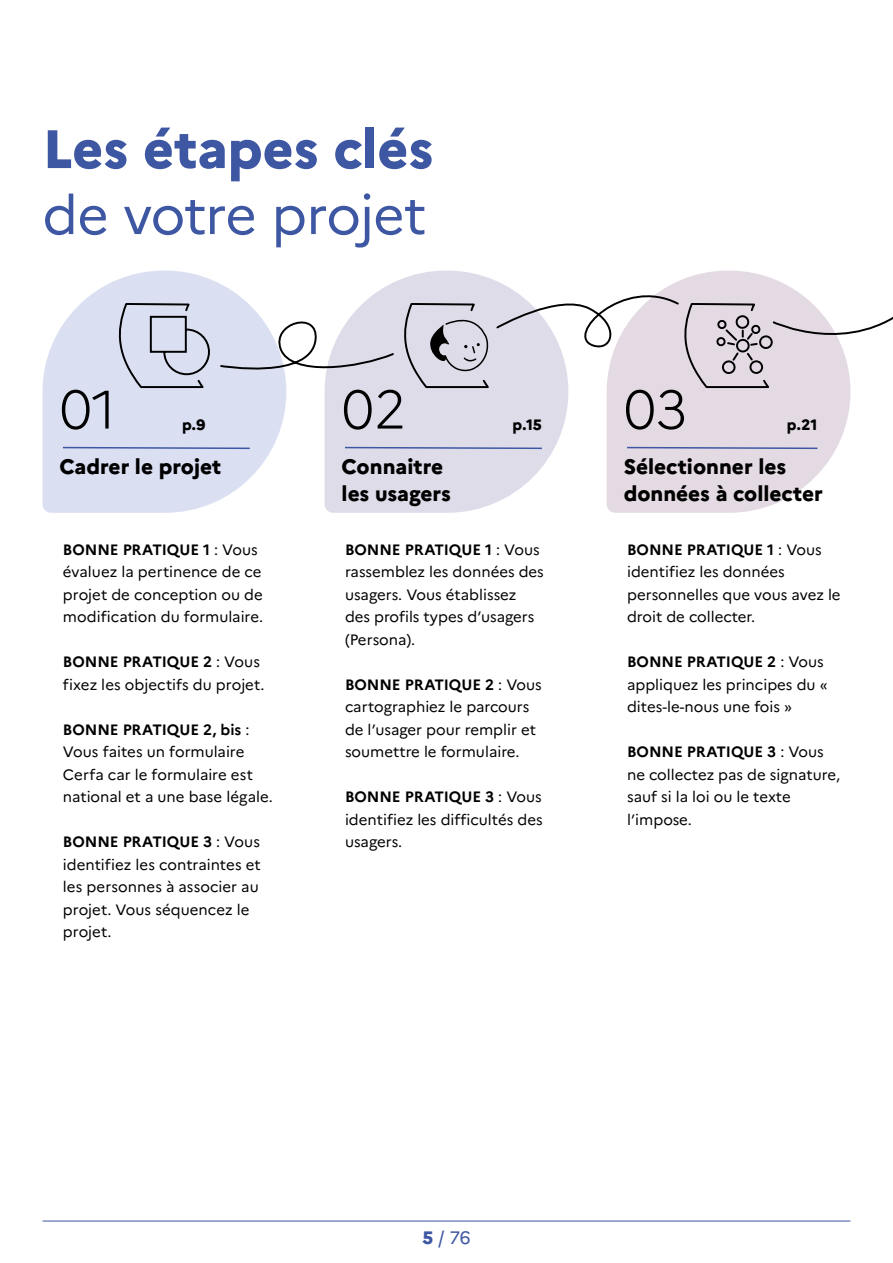
<style>
.page{position:relative;width:893px;height:1263px;background:#fff}
.page>*{position:absolute;margin:0;border:0;box-sizing:border-box;transform-origin:0 0}
.t1{font:800 54px "Marianne";letter-spacing:-.005em;color:#3e57a3}
.t2{font:54px "Marianne";letter-spacing:-.02em;color:#3e57a3}
.t3{font:300 54px "Marianne";color:#000}
.t4{font:800 21px/27px "Marianne";color:#000}
.t5{font:18px "Marianne";color:#3e57a3}
.t6{font:15px/22.5px "Marianne";color:#000}
.t7{font:800 15px "Marianne";color:#000}
.s1{font-weight:700}
.s2{font-weight:800}
</style>
<div class="page">
<svg style="left:43px;top:271px;width:243px;height:242px;fill:#dadff1"></svg>
<svg style="left:325px;top:271px;width:243px;height:242px;fill:#dfdce9"></svg>
<svg style="left:607px;top:271px;width:243px;height:242px;background:#e7dee6"></svg>
<hr style="left:43px;top:1221px;width:807px;height:1px;background:#3e57a3">
<svg style="left:61px;top:446px;width:190px;height:4px"></svg>
<svg style="left:626px;top:446px;width:193px;height:4px"></svg>
<svg style="left:343px;top:446px;width:200px;height:4px"></svg>
<svg style="left:116px;top:302px;width:95px;height:87px;background:#c1c6d6"></svg>
<svg style="left:219px;top:308px;width:176px;height:73px"></svg>
<svg style="left:401px;top:276px;width:492px;height:113px"></svg>
<h1 class="t1" style="left:43px;top:107px;width:392px">Les étapes clés</h1>
<h1 class="t2" style="left:43px;top:173px;width:385px">de votre projet</h1>
<h1 class="t3" style="left:60px;top:368px;width:59px">01</h1>
<h2 class="t4" style="left:60px;top:451px;width:163px">Cadrer le projet</h2>
<h1 class="t3" style="left:342px;top:368px;width:66px">02</h1>
<h2 class="t4" style="left:342px;top:451px;width:111px">Connaitre les usagers</h2>
<h1 class="t3" style="left:624px;top:368px;width:65px">03</h1>
<h2 class="t4" style="left:624px;top:451px;width:201px">Sélectionner les données à collecter</h2>
<p class="t7" style="left:182px;top:413px;width:25px">p.9</p>
<p class="t7" style="left:512px;top:413px;width:31px">p.15</p>
<p class="t7" style="left:787px;top:413px;width:32px">p.21</p>
<p class="t6" style="left:63px;top:537px;width:202px"><span class="s1">BONNE PRATIQUE 1</span> : Vous évaluez la pertinence de ce projet de conception ou de modification du formulaire.</p>
<p class="t6" style="left:63px;top:649px;width:203px"><span class="s1">BONNE PRATIQUE 2</span> : Vous fixez les objectifs du projet.</p>
<p class="t6" style="left:63px;top:717px;width:212px"><span class="s1">BONNE PRATIQUE 2, bis</span> :<br>Vous faites un formulaire<br>Cerfa car le formulaire est national et a une base légale.</p>
<p class="t6" style="left:63px;top:829px;width:199px"><span class="s1">BONNE PRATIQUE 3</span> : Vous identifiez les contraintes et les personnes à associer au projet. Vous séquencez le projet.</p>
<p class="t6" style="left:345px;top:537px;width:200px"><span class="s1">BONNE PRATIQUE 1</span> : Vous rassemblez les données des usagers. Vous établissez des profils types d’usagers (Persona).</p>
<p class="t6" style="left:345px;top:672px;width:198px"><span class="s1">BONNE PRATIQUE 2</span> : Vous cartographiez le parcours de l’usager pour remplir et soumettre le formulaire.</p>
<p class="t6" style="left:345px;top:784px;width:199px;text-align:justify"><span class="s1">BONNE PRATIQUE 3</span> : Vous identifiez les difficultés des usagers.</p>
<p class="t6" style="left:627px;top:537px;width:215px"><span class="s1">BONNE PRATIQUE 1</span> : Vous identifiez les données personnelles que vous avez le droit de collecter.</p>
<p class="t6" style="left:627px;top:649px;width:202px"><span class="s1">BONNE PRATIQUE 2</span> : Vous appliquez les principes du « dites-le-nous une fois »</p>
<p class="t6" style="left:627px;top:739px;width:214px"><span class="s1">BONNE PRATIQUE 3</span> : Vous ne collectez pas de signature, sauf si la loi ou le texte l’impose.</p>
<p class="t5" style="left:422px;top:1223px;width:50px"><span class="s2">5</span> / 76</p>
</div>
